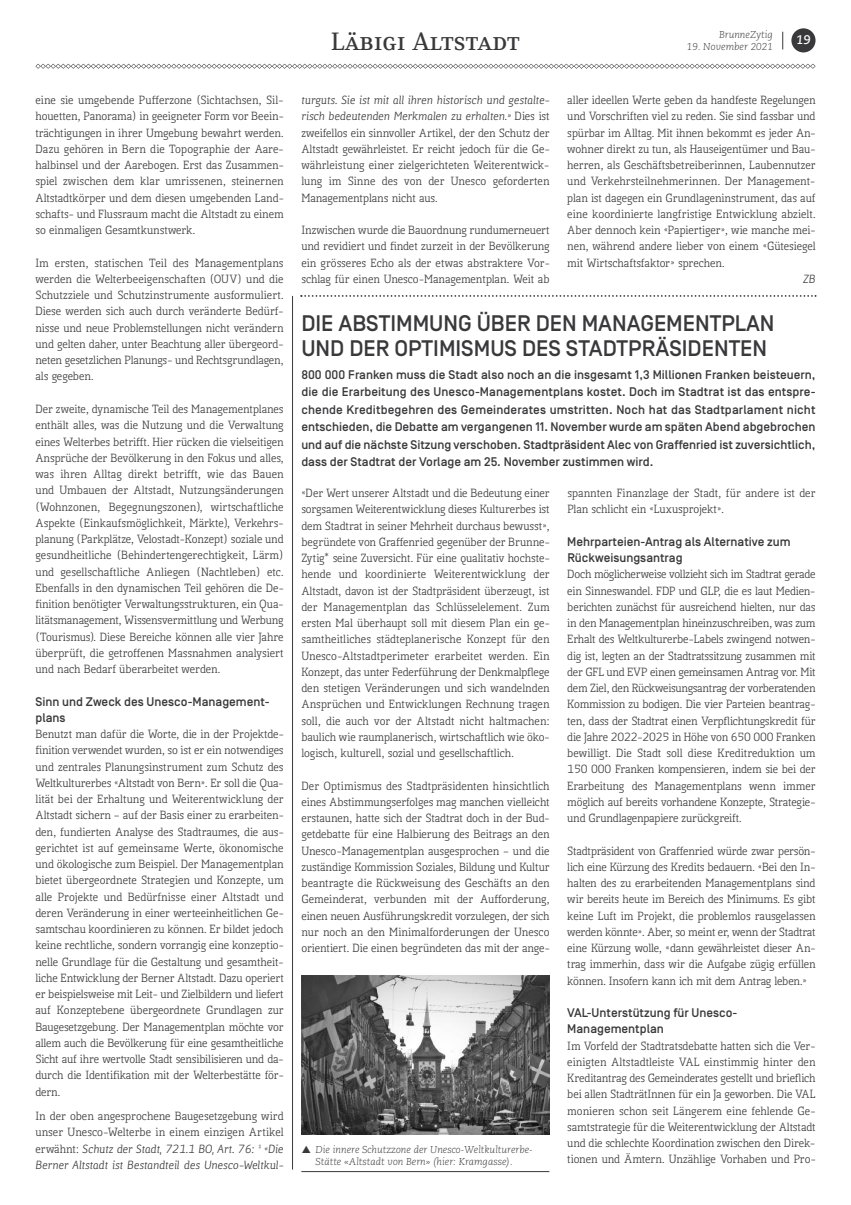
<style>
.page{position:relative;width:851px;height:1205px;background:#fff}
.page>*{position:absolute;margin:0;border:0;box-sizing:border-box;transform-origin:0 0}
.t1{font:25px "Skopex Serif Med Caps";letter-spacing:.01em;color:#39383a}
.t2{font:500 22.5px/25px "Simplon BP";color:#39383a}
.t3{font:500 12.5px/17.5px "Simplon BP";color:#39383a}
.t4{font:italic 700 12.5px "Caecilia";color:#fff}
.t5{font:11.25px/16.2px "Kofi Pure Serif";letter-spacing:-.005em;color:#39383a;text-align:justify}
.t6{font:11.25px/16.2px "Kofi Pure Kursiv";color:#39383a}
.t7{font:italic 300 10px/12.5px "Caecilia";color:#39383a}
.s1{font-family:"Kofi Pure Serif"}
</style>
<div class="page">
<div style="left:791px;top:28px;width:24px;height:24px;background:#39383a;border-radius:50%"></div>
<svg style="left:782px;top:32px;width:1px;height:17px"></svg>
<svg style="left:35px;top:64px;width:780px;height:5px"></svg>
<svg style="left:300px;top:295px;width:516px;height:2px"></svg>
<hr style="left:292px;top:296px;width:1px;height:873px;background:#39383a">
<hr style="left:301px;top:1171px;width:248px;height:1px;background:#39383a">
<img style="left:301px;top:976px;width:248px;height:158px">
<p class="t5" style="left:35px;top:93px;width:250px">eine sie umgebende Pufferzone (Sichtachsen, Sil&shy;houetten, Panorama) in geeigneter Form vor Beein&shy;trächtigungen in ihrer Umgebung bewahrt werden.<br>Dazu gehören in Bern die Topographie der Aare&shy;halbinsel und der Aarebogen. Erst das Zusammen&shy;spiel zwischen dem klar umrissenen, steinernen Altstadtkörper und dem diesen umgebenden Land&shy;schafts- und Flussraum macht die Altstadt zu einem so einmaligen Gesamtkunstwerk.</p>
<p class="t5" style="left:35px;top:256px;width:250px">Im ersten, statischen Teil des Managementplans werden die Welterbeeigenschaften (OUV) und die Schutzziele und Schutzinstrumente ausformuliert.<br>Diese werden sich auch durch veränderte Bedürf&shy;nisse und neue Problemstellungen nicht verändern und gelten daher, unter Beachtung aller übergeord&shy;neten gesetzlichen Planungs- und Rechtsgrundlagen, als gegeben.</p>
<p class="t5" style="left:35px;top:402px;width:250px">Der zweite, dynamische Teil des Managementplanes enthält alles, was die Nutzung und die Verwaltung eines Welterbes betrifft. Hier rücken die vielseitigen Ansprüche der Bevölkerung in den Fokus und alles, was ihren Alltag direkt betrifft, wie das Bauen und Umbauen der Altstadt, Nutzungsänderungen (Wohnzonen, Begegnungszonen), wirtschaftliche Aspekte (Einkaufsmöglichkeit, Märkte), Verkehrs&shy;planung (Parkplätze, Velostadt-Konzept) soziale und gesundheitliche (Behindertengerechtigkeit, Lärm) und gesellschaftliche Anliegen (Nachtleben) etc.<br>Ebenfalls in den dynamischen Teil gehören die De&shy;finition benötigter Verwaltungsstrukturen, ein Qua&shy;litätsmanagement, Wissensvermittlung und Werbung (Tourismus). Diese Bereiche können alle vier Jahre überprüft, die getroffenen Massnahmen analysiert und nach Bedarf überarbeitet werden.</p>
<p class="t3" style="left:35px;top:694px;width:235px;line-height:16.2px">Sinn und Zweck des Unesco-Management&shy;plans</p>
<p class="t5" style="left:35px;top:727px;width:250px">Benutzt man dafür die Worte, die in der Projektde&shy;finition verwendet wurden, so ist er ein notwendiges und zentrales Planungsinstrument zum Schutz des Weltkulturerbes «Altstadt von Bern». Er soll die Qua&shy;lität bei der Erhaltung und Weiterentwicklung der Altstadt sichern – auf der Basis einer zu erarbeiten&shy;den, fundierten Analyse des Stadtraumes, die aus&shy;gerichtet ist auf gemeinsame Werte, ökonomische und ökologische zum Beispiel. Der Managementplan bietet übergeordnete Strategien und Konzepte, um alle Projekte und Bedürfnisse einer Altstadt und deren Veränderung in einer werteeinheitlichen Ge&shy;samtschau koordinieren zu können. Er bildet jedoch keine rechtliche, sondern vorrangig eine konzeptio&shy;nelle Grundlage für die Gestaltung und gesamtheit&shy;liche Entwicklung der Berner Altstadt. Dazu operiert er beispielsweise mit Leit- und Zielbildern und liefert auf Konzeptebene übergeordnete Grundlagen zur Baugesetzgebung. Der Managementplan möchte vor allem auch die Bevölkerung für eine gesamtheitliche Sicht auf ihre wertvolle Stadt sensibilisieren und da&shy;durch die Identifikation mit der Welterbestätte för&shy;dern.</p>
<p class="t5" style="left:35px;top:1109px;width:250px">In der oben angesprochene Baugesetzgebung wird unser Unesco-Welterbe in einem einzigen Artikel</p>
<p class="t6" style="left:35px;top:1141px;width:250px"><span class="s1">erwähnt:</span> Schutz der Stadt, 721.1 BO, Art. 76: ¹ «Die<br>Berner Altstadt ist Bestandteil des Unesco-Weltkul-</p>
<p class="t7" style="left:719px;top:29px;width:55px">BrunneZytig</p>
<h1 class="t1" style="left:331px;top:33px;width:190px">Läbigi Altstadt</h1>
<p class="t7" style="left:686px;top:41px;width:87px">19. November 2021</p>
<p class="t4" style="left:796px;top:35px;width:16px">19</p>
<p class="t6" style="left:301px;top:93px;width:250px">turguts. Sie ist mit all ihren historisch und gestalte&shy;risch bedeutenden Merkmalen zu erhalten.» <span class="s1">Dies ist</span></p>
<p class="t5" style="left:301px;top:126px;width:250px">zweifellos ein sinnvoller Artikel, der den Schutz der Altstadt gewährleistet. Er reicht jedoch für die Ge&shy;währleistung einer zielgerichteten Weiterentwick&shy;lung im Sinne des von der Unesco geforderten Managementplans nicht aus.</p>
<p class="t5" style="left:301px;top:223px;width:250px">Inzwischen wurde die Bauordnung rundumerneuert und revidiert und findet zurzeit in der Bevölkerung ein grösseres Echo als der etwas abstraktere Vor&shy;schlag für einen Unesco-Managementplan. Weit ab</p>
<p class="t5" style="left:567px;top:93px;width:250px">aller ideellen Werte geben da handfeste Regelungen und Vorschriften viel zu reden. Sie sind fassbar und spürbar im Alltag. Mit ihnen bekommt es jeder An&shy;wohner direkt zu tun, als Hauseigentümer und Bau&shy;herren, als Geschäftsbetreiberinnen, Laubennutzer und Verkehrsteilnehmerinnen. Der Management&shy;plan ist dagegen ein Grundlageninstrument, das auf eine koordinierte langfristige Entwicklung abzielt.<br>Aber dennoch kein «Papiertiger», wie manche mei&shy;nen, während andere lieber von einem «Gütesiegel mit Wirtschaftsfaktor» sprechen.</p>
<p class="t6" style="left:803px;top:272px;width:14px">ZB</p>
<h2 class="t2" style="left:301px;top:313px;width:474px">DIE ABSTIMMUNG ÜBER DEN MANAGEMENTPLAN<br>UND DER OPTIMISMUS DES STADTPRÄSIDENTEN</h2>
<p class="t3" style="left:301px;top:367px;width:515px;text-align:justify">800 000 Franken muss die Stadt also noch an die insgesamt 1,3 Millionen Franken beisteuern, die die Erarbeitung des Unesco-Managementplans kostet. Doch im Stadtrat ist das entspre&shy;chende Kreditbegehren des Gemeinderates umstritten. Noch hat das Stadtparlament nicht entschieden, die Debatte am vergangenen 11. November wurde am späten Abend abgebrochen und auf die nächste Sitzung verschoben. Stadtpräsident Alec von Graffenried ist zuversichtlich, dass der Stadtrat der Vorlage am 25. November zustimmen wird.</p>
<p class="t5" style="left:301px;top:486px;width:250px">«Der Wert unserer Altstadt und die Bedeutung einer sorgsamen Weiterentwicklung dieses Kulturerbes ist dem Stadtrat in seiner Mehrheit durchaus bewusst», begründete von Graffenried gegenüber der Brunne-Zytig* seine Zuversicht. Für eine qualitativ hochste&shy;hende und koordinierte Weiterentwicklung der Altstadt, davon ist der Stadtpräsident überzeugt, ist der Managementplan das Schlüsselelement. Zum ersten Mal überhaupt soll mit diesem Plan ein ge&shy;samtheitliches städteplanerische Konzept für den Unesco-Altstadtperimeter erarbeitet werden. Ein Konzept, das unter Federführung der Denkmalpflege den stetigen Veränderungen und sich wandelnden Ansprüchen und Entwicklungen Rechnung tragen soll, die auch vor der Altstadt nicht haltmachen: baulich wie raumplanerisch, wirtschaftlich wie öko&shy;logisch, kulturell, sozial und gesellschaftlich.</p>
<p class="t5" style="left:301px;top:778px;width:250px">Der Optimismus des Stadtpräsidenten hinsichtlich eines Abstimmungserfolges mag manchen vielleicht erstaunen, hatte sich der Stadtrat doch in der Bud&shy;getdebatte für eine Halbierung des Beitrags an den Unesco-Managementplan ausgesprochen – und die zuständige Kommission Soziales, Bildung und Kultur beantragte die Rückweisung des Geschäfts an den Gemeinderat, verbunden mit der Aufforderung, einen neuen Ausführungskredit vorzulegen, der sich nur noch an den Minimalforderungen der Unesco orientiert. Die einen begründeten das mit der ange-</p>
<p class="t5" style="left:567px;top:486px;width:250px">spannten Finanzlage der Stadt, für andere ist der<br>Plan schlicht ein «Luxusprojekt».</p>
<p class="t3" style="left:567px;top:534px;width:225px;line-height:16.2px">Mehrparteien-Antrag als Alternative zum<br>Rückweisungsantrag</p>
<p class="t5" style="left:567px;top:567px;width:250px">Doch möglicherweise vollzieht sich im Stadtrat gerade ein Sinneswandel. FDP und GLP, die es laut Medien&shy;berichten zunächst für ausreichend hielten, nur das in den Managementplan hineinzuschreiben, was zum Erhalt des Weltkulturerbe-Labels zwingend notwen&shy;dig ist, legten an der Stadtratssitzung zusammen mit der GFL und EVP einen gemeinsamen Antrag vor. Mit dem Ziel, den Rückweisungsantrag der vorberatenden Kommission zu bodigen. Die vier Parteien beantrag&shy;ten, dass der Stadtrat einen Verpflichtungskredit für die Jahre 2022-2025 in Höhe von 650 000 Franken bewilligt. Die Stadt soll diese Kreditreduktion um 150 000 Franken kompensieren, indem sie bei der Erarbeitung des Managementplans wenn immer möglich auf bereits vorhandene Konzepte, Strategie&shy;und Grundlagenpapiere zurückgreift.</p>
<p class="t5" style="left:567px;top:843px;width:250px">Stadtpräsident von Graffenried würde zwar persön&shy;lich eine Kürzung des Kredits bedauern. «Bei den In&shy;halten des zu erarbeitenden Managementplans sind wir bereits heute im Bereich des Minimums. Es gibt keine Luft im Projekt, die problemlos rausgelassen werden könnte». Aber, so meint er, wenn der Stadtrat eine Kürzung wolle, «dann gewährleistet dieser An&shy;trag immerhin, dass wir die Aufgabe zügig erfüllen können. Insofern kann ich mit dem Antrag leben.»</p>
<p class="t3" style="left:567px;top:1006px;width:171px;line-height:16.2px">VAL-Unterstützung für Unesco-<br>Managementplan</p>
<p class="t5" style="left:567px;top:1038px;width:250px">Im Vorfeld der Stadtratsdebatte hatten sich die Ver&shy;einigten Altstadtleiste VAL einstimmig hinter den Kreditantrag des Gemeinderates gestellt und brieflich bei allen StadträtInnen für ein Ja geworben. Die VAL monieren schon seit Längerem eine fehlende Ge&shy;samtstrategie für die Weiterentwicklung der Altstadt und die schlechte Koordination zwischen den Direk&shy;tionen und Ämtern. Unzählige Vorhaben und Pro-</p>
<p class="t7" style="left:315px;top:1144px;width:219px">Die innere Schutzzone der Unesco-Weltkulturerbe-<br>Stätte «Altstadt von Bern» (hier: Kramgasse).</p>
</div>
